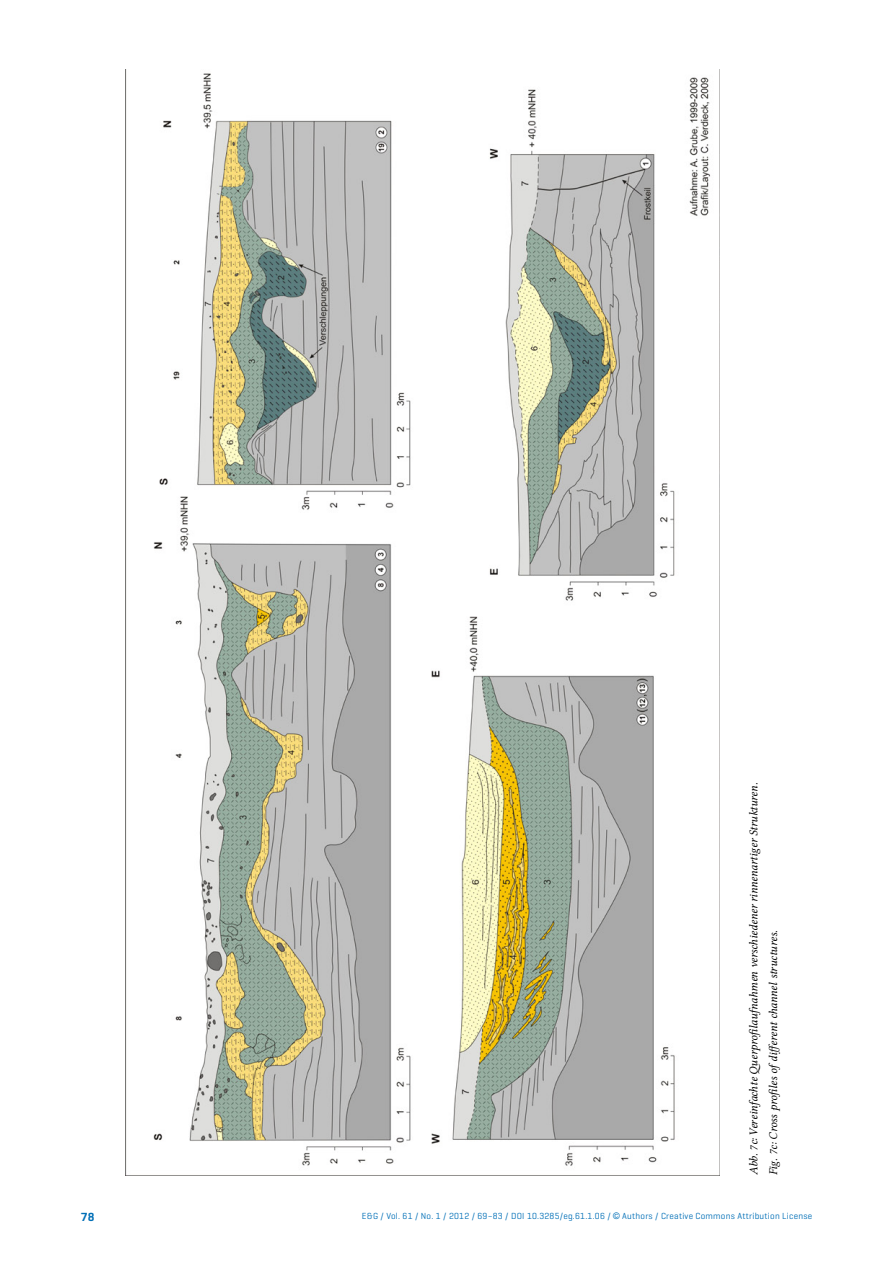
<style>
.page{position:relative;width:893px;height:1263px;background:#fff}
.page>*{position:absolute;margin:0;border:0;box-sizing:border-box;transform-origin:0 0}
.t1{font:12px/19.8px "Lin Libertine OI";letter-spacing:-.005em;color:#000}
.t2{font:600 12px "Geogrotesque";color:#006fb7}
.t3{font:9px "Geogrotesque";letter-spacing:.025em;color:#006fb7}
.s1{font-family:"Arial"}
</style>
<div class="page">
<img style="left:126px;top:70px;width:594px;height:1105px">
<p class="t1" style="left:744px;top:1175px;width:394px;rotate:-90deg">Abb. 7c: Vereinfachte Querprofilaufnahmen verschiedener rinnenartiger Strukturen.<br>Fig. 7c: Cross profiles ofdifferent channel structures.</p>
<p class="t2" style="left:81px;top:1209px;width:15px">78</p>
<p class="t3" style="left:362px;top:1210px;width:452px">E&amp;G / Vol. 61 / No. 1 / 2012 / 69–83 / DOI 10.3285/eg.61.1.06 / <span class="s1">©</span> Authors / Creative Commons Attribution License</p>
</div>
